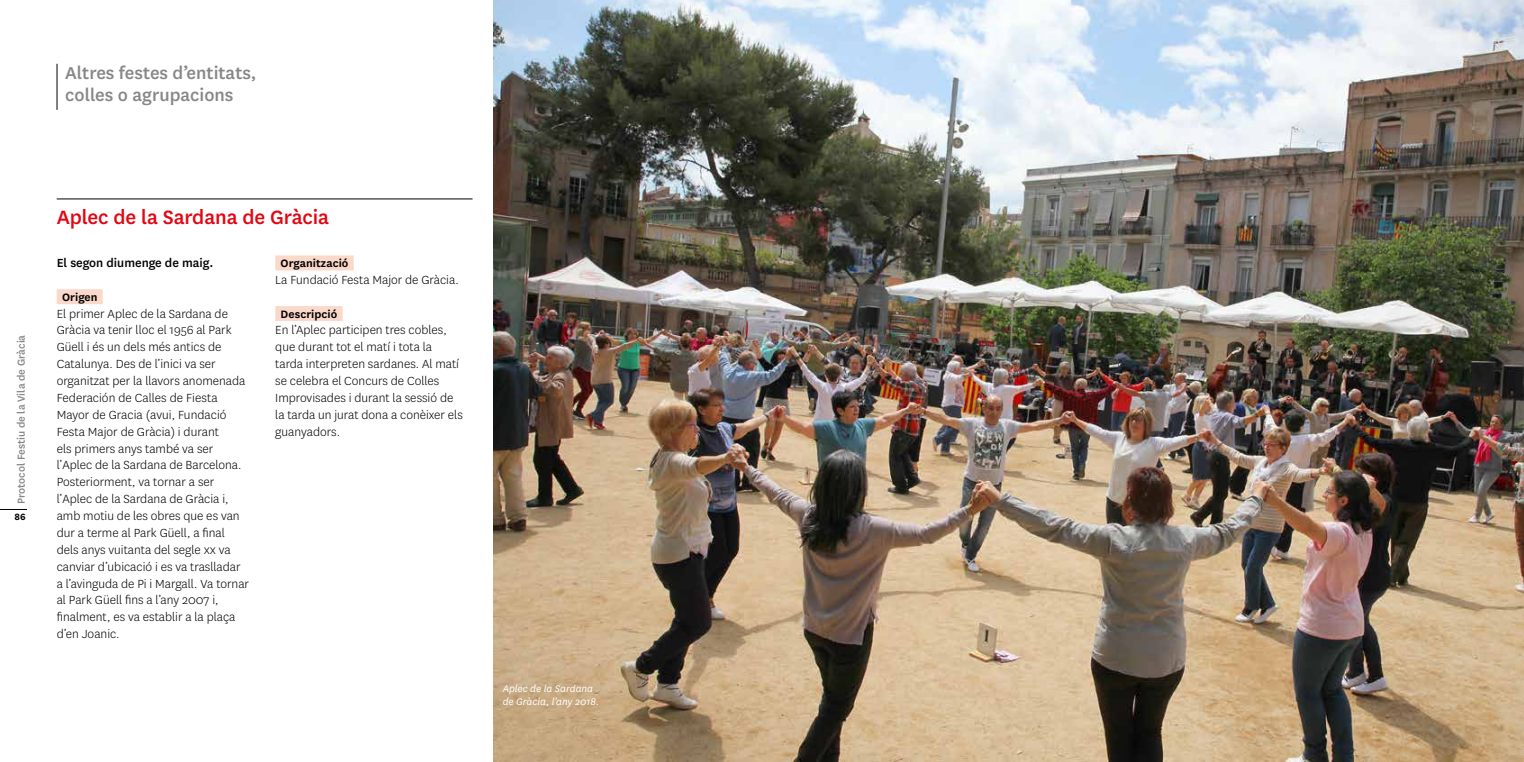
<style>
.page{position:relative;width:1524px;height:762px;background:#fff}
.page>*{position:absolute;margin:0;border:0;box-sizing:border-box;transform-origin:0 0}
.t1{font:500 22.5px "National";letter-spacing:-.005em;color:#e30613}
.t2{font:500 20px/22.5px "National";color:#878787}
.t3{font:300 13.75px/16.9px "National";color:#000}
.t4{font:500 13.75px "National";color:#000}
.t5{font:600 12.5px "National";letter-spacing:.005em;color:#000}
.t6{font:500 11.88px "National";color:#878787}
.t7{font:italic 11.25px/12.5px "National";color:#fff}
.t8{font:700 10.62px "National";color:#000}
</style>
<div class="page">
<svg style="left:0;top:509px;width:27px;height:1px"></svg>
<div style="left:57px;top:289px;width:46px;height:15px;background:#fbd9ca"></div>
<hr style="left:57px;top:64px;width:1px;height:46px;background:#000">
<div style="left:275px;top:255px;width:79px;height:15px;background:#fbd9ca"></div>
<div style="left:275px;top:306px;width:68px;height:15px;background:#fbd9ca"></div>
<img style="left:494px;top:0;width:1030px;height:762px">
<hr style="left:57px;top:198px;width:415px;height:1px;background:#000">
<h2 class="t2" style="left:65px;top:60px;width:193px">Altres festes d’entitats, colles o agrupacions</h2>
<p class="t6" style="left:13px;top:504px;width:171px;rotate:-90deg">Protocol Festiu de la Vila de Gràcia</p>
<p class="t8" style="left:15px;top:509px;width:13px">86</p>
<h1 class="t1" style="left:57px;top:202px;width:274px">Aplec de la Sardana de Gràcia</h1>
<p class="t4" style="left:57px;top:253px;width:158px">El segon diumenge de maig.</p>
<p class="t5" style="left:62px;top:288px;width:37px">Origen</p>
<p class="t3" style="left:57px;top:304px;width:194px">El primer Aplec de la Sardana de<br>Gràcia va tenir lloc el 1956 al Park<br>Güell i és un dels més antics de<br>Catalunya. Des de l’inici va ser organitzat per la llavors anomenada<br>Federación de Calles de Fiesta<br>Mayor de Gracia (avui, Fundació<br>Festa Major de Gràcia) i durant<br>els primers anys també va ser l’Aplec de la Sardana de Barcelona.<br>Posteriorment, va tornar a ser l’Aplec de la Sardana de Gràcia i, amb motiu de les obres que es van dur a terme al Park Güell, a final dels anys vuitanta del segle xx va canviar d’ubicació i es va traslladar a l’avinguda de Pi i Margall. Va tornar al Park Güell fins a l’any 2007 i, finalment, es va establir a la plaça d’en Joanic.</p>
<p class="t5" style="left:281px;top:254px;width:69px">Organització</p>
<p class="t3" style="left:275px;top:271px;width:185px">La Fundació Festa Major de Gràcia.</p>
<p class="t5" style="left:281px;top:305px;width:58px">Descripció</p>
<p class="t3" style="left:275px;top:321px;width:189px">En l’Aplec participen tres cobles, que durant tot el matí i tota la tarda interpreten sardanes. Al matí se celebra el Concurs de Colles<br>Improvisades i durant la sessió de la tarda un jurat dona a conèixer els guanyadors.</p>
<p class="t7" style="left:503px;top:682px;width:98px">Aplec de la Sardana de Gràcia, l’any 2018.</p>
</div>
